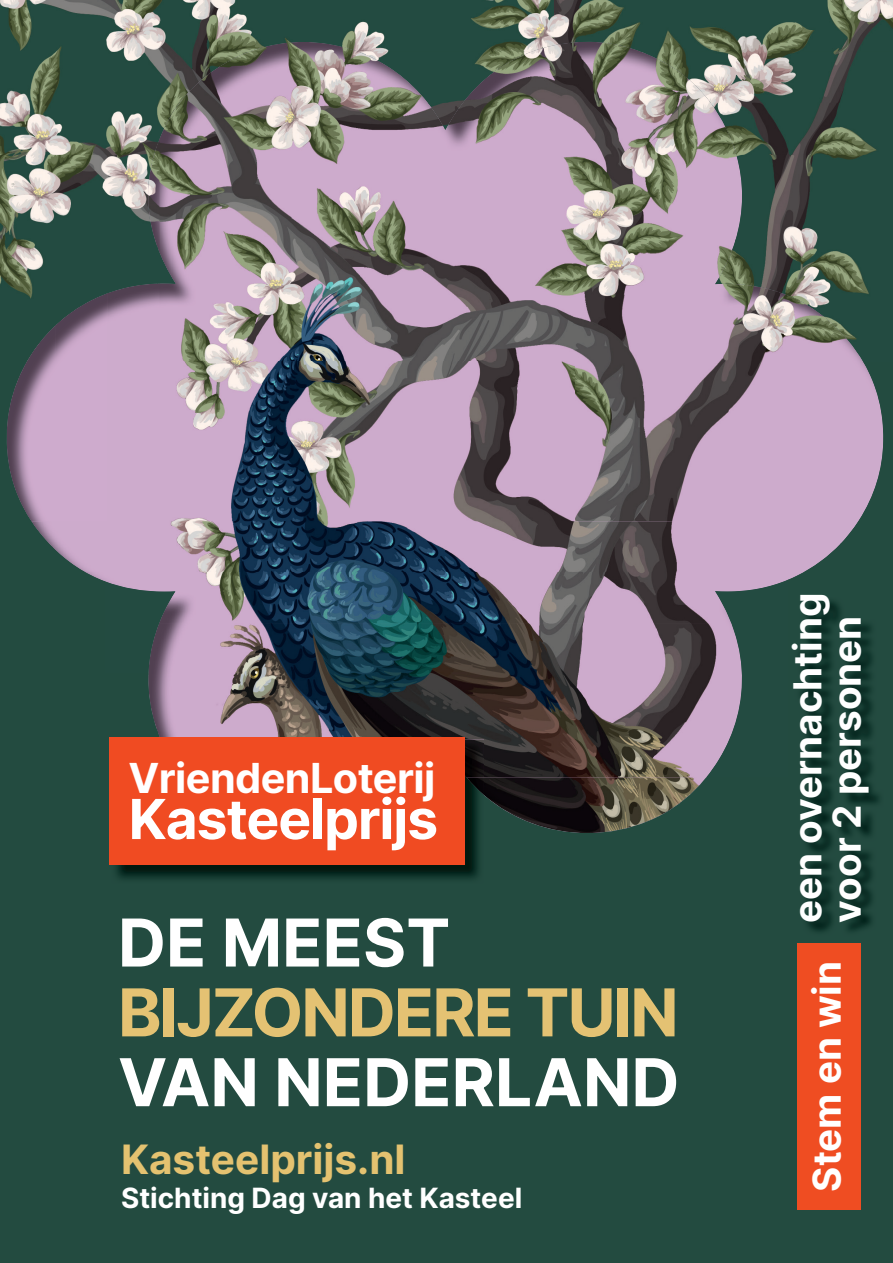
<style>
.page{position:relative;width:893px;height:1263px;background:#fff}
.page>*{position:absolute;margin:0;border:0;box-sizing:border-box;transform-origin:0 0}
.t1{font:66px "Inter";color:#fff}
.t2{font:66px "Inter";letter-spacing:-.03em;color:#e4c273}
.t3{font:55.2px "Inter";letter-spacing:-.02em;color:#fff}
.t4{font:41.4px "Inter";letter-spacing:-.015em;color:#fff}
.t5{font:40.5px "Inter";color:#e4c270}
.t6{font:38.55px/39.3px "Inter";color:#fff}
.t7{font:27.9px "Inter";color:#fff}
</style>
<div class="page">
<div style="left:0;top:777px;width:893px;height:486px;background:#234b40"></div>
<img style="left:159px;top:52px;width:570px;height:469px">
<div style="left:108px;top:155px;width:51px;height:366px;background:#cdabcc"></div>
<img style="left:729px;top:155px;width:51px;height:366px">
<div style="left:56px;top:311px;width:52px;height:210px;background:#ceabcd"></div>
<img style="left:780px;top:311px;width:52px;height:210px">
<img style="left:53px;top:521px;width:787px;height:51px">
<img style="left:105px;top:572px;width:683px;height:51px">
<img style="left:158px;top:623px;width:548px;height:154px">
<img style="left:0;top:0;width:210px;height:155px">
<img style="left:209px;top:0;width:684px;height:52px">
<img style="left:209px;top:51px;width:42px;height:22px">
<img style="left:356px;top:51px;width:177px;height:52px">
<img style="left:640px;top:51px;width:253px;height:52px">
<img style="left:428px;top:103px;width:35px;height:27px">
<img style="left:710px;top:103px;width:183px;height:52px">
<img style="left:0;top:155px;width:158px;height:156px">
<img style="left:735px;top:155px;width:158px;height:156px">
<img style="left:157px;top:246px;width:19px;height:38px">
<img style="left:715px;top:239px;width:21px;height:45px">
<img style="left:0;top:310px;width:74px;height:53px">
<img style="left:816px;top:310px;width:77px;height:53px">
<img style="left:0;top:362px;width:53px;height:415px">
<img style="left:840px;top:362px;width:53px;height:415px">
<img style="left:52px;top:546px;width:53px;height:231px">
<img style="left:788px;top:543px;width:53px;height:234px">
<img style="left:104px;top:581px;width:71px;height:93px">
<img style="left:706px;top:579px;width:82px;height:198px">
<img style="left:104px;top:674px;width:54px;height:103px">
<svg style="left:157px;top:730px;width:4px;height:7px"></svg>
<img style="left:111px;top:777px;width:373px;height:107px">
<img style="left:466px;top:739px;width:18px;height:38px">
<div style="left:109px;top:737px;width:356px;height:128px;background:#f04b22"></div>
<div style="left:796px;top:943px;width:64px;height:266px;background:#ef4d22"></div>
<img style="left:794px;top:597px;width:90px;height:339px">
<p class="t4" style="left:129px;top:748px;width:308px">VriendenLoterij</p>
<h2 class="t3" style="left:129px;top:779px;width:311px">Kasteelprijs</h2>
<h1 class="t1" style="left:118px;top:894px;width:334px">DE MEEST</h1>
<h1 class="t2" style="left:118px;top:964px;width:562px">BIJZONDERE TUIN</h1>
<h1 class="t1" style="left:118px;top:1034px;width:563px">VAN NEDERLAND</h1>
<p class="t5" style="left:121px;top:1129px;width:286px">Kasteelprijs.nl</p>
<p class="t7" style="left:121px;top:1178px;width:403px">Stichting Dag van het Kasteel</p>
<p class="t6" style="left:787px;top:923px;width:331px;rotate:-90deg">een overnachting voor 2 personen</p>
<p class="t6" style="left:806px;top:1192px;width:232px;rotate:-90deg">Stem en win</p>
</div>
